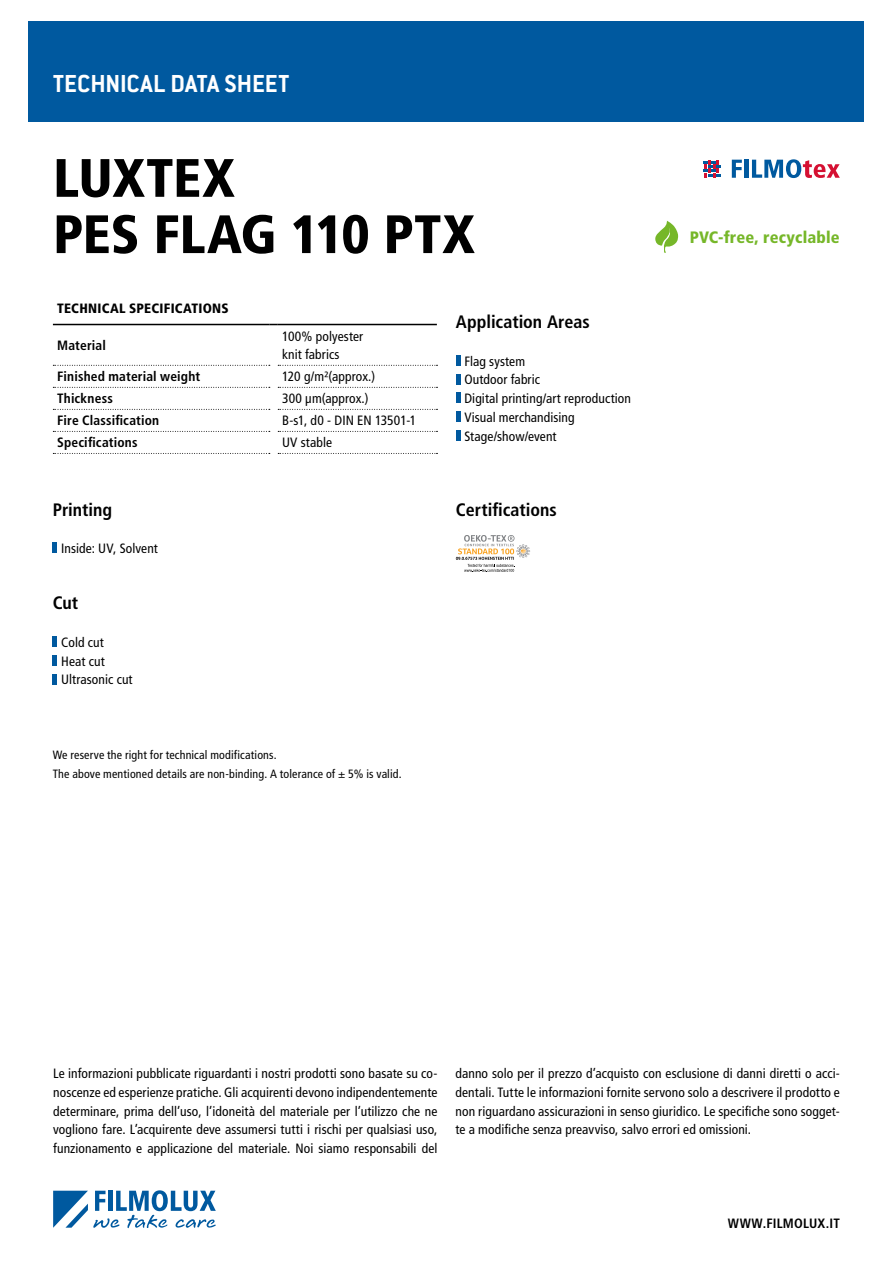
<style>
.page{position:relative;width:893px;height:1263px;background:#fff}
.page>*{position:absolute;margin:0;border:0;box-sizing:border-box;transform-origin:0 0}
.t1{font:900 condensed 54px/56.2px "Frutiger LT Std";letter-spacing:-.005em;color:#000}
.t2{font:700 27px "Conduit ITC Std";color:#fff}
.t3{font:700 condensed 18px "Frutiger LT Std";color:#000}
.t4{font:900 condensed 16.5px "Frutiger LT Std";letter-spacing:.01em;color:#76b729}
.t5{font:condensed 13.5px/18.8px "Frutiger LT Std";letter-spacing:.01em;color:#000}
.t6{font:700 condensed 13.5px "Frutiger LT Std";letter-spacing:.01em;color:#000}
.t7{font:900 condensed 13.5px "Frutiger LT Std";letter-spacing:.02em;color:#000}
.t8{font:condensed 12px/18.8px "Frutiger LT Std";letter-spacing:.01em;color:#000}
</style>
<div class="page">
<div style="left:29px;top:21px;width:835px;height:101px;background:#00599f"></div>
<hr style="left:53px;top:636px;width:4px;height:11px;background:#00599f">
<hr style="left:53px;top:655px;width:4px;height:11px;background:#00599f">
<hr style="left:53px;top:674px;width:4px;height:10px;background:#00599f">
<svg style="left:53px;top:1190px;width:163px;height:38px"></svg>
<svg style="left:53px;top:365px;width:217px;height:1px"></svg>
<svg style="left:278px;top:365px;width:159px;height:1px"></svg>
<svg style="left:53px;top:387px;width:217px;height:1px"></svg>
<svg style="left:278px;top:387px;width:159px;height:1px"></svg>
<svg style="left:53px;top:409px;width:217px;height:1px"></svg>
<svg style="left:278px;top:409px;width:159px;height:1px"></svg>
<svg style="left:53px;top:431px;width:217px;height:1px"></svg>
<svg style="left:278px;top:431px;width:159px;height:1px"></svg>
<svg style="left:53px;top:453px;width:217px;height:1px"></svg>
<svg style="left:278px;top:453px;width:159px;height:1px"></svg>
<hr style="left:53px;top:324px;width:216px;height:1px;background:#000">
<hr style="left:278px;top:324px;width:159px;height:1px;background:#000">
<svg style="left:732px;top:160px;width:10px;height:18px"></svg>
<hr style="left:744px;top:160px;width:4px;height:18px;background:#00599f">
<svg style="left:752px;top:159px;width:88px;height:19px"></svg>
<svg style="left:703px;top:160px;width:18px;height:17px"></svg>
<hr style="left:53px;top:542px;width:4px;height:11px;background:#00599f">
<svg style="left:456px;top:535px;width:74px;height:37px"></svg>
<svg style="left:655px;top:221px;width:23px;height:32px"></svg>
<hr style="left:456px;top:355px;width:4px;height:11px;background:#00599f">
<hr style="left:456px;top:374px;width:4px;height:10px;background:#00599f">
<hr style="left:456px;top:392px;width:4px;height:11px;background:#00599f">
<hr style="left:456px;top:411px;width:4px;height:11px;background:#00599f">
<hr style="left:456px;top:430px;width:4px;height:11px;background:#00599f">
<h2 class="t2" style="left:53px;top:68px;width:238px">TECHNICAL DATA SHEET</h2>
<h1 class="t1" style="left:53px;top:150px;width:423px">LUXTEX<br>PES FLAG 110 PTX</h1>
<p class="t7" style="left:57px;top:300px;width:173px">TECHNICAL SPECIFICATIONS</p>
<p class="t6" style="left:57px;top:337px;width:50px">Material</p>
<p class="t5" style="left:282px;top:327px;width:83px">100% polyester knit fabrics</p>
<p class="t6" style="left:57px;top:369px;width:145px">Finished material weight</p>
<p class="t5" style="left:282px;top:367px;width:95px">120 g/m2(approx.)</p>
<p class="t6" style="left:57px;top:391px;width:57px">Thickness</p>
<p class="t5" style="left:282px;top:389px;width:88px">300 μm(approx.)</p>
<p class="t6" style="left:57px;top:413px;width:104px">Fire Classification</p>
<p class="t5" style="left:282px;top:411px;width:136px">B-s1, d0 - DIN EN 13501-1</p>
<p class="t6" style="left:57px;top:435px;width:82px">Specifications</p>
<p class="t5" style="left:282px;top:433px;width:52px">UV stable</p>
<h3 class="t3" style="left:53px;top:499px;width:61px">Printing</h3>
<p class="t5" style="left:61px;top:539px;width:98px">Inside: UV, Solvent</p>
<h3 class="t3" style="left:53px;top:592px;width:27px">Cut</h3>
<p class="t5" style="left:61px;top:633px;width:73px">Cold cut<br>Heat cut<br>Ultrasonic cut</p>
<p class="t8" style="left:53px;top:746px;width:350px">We reserve the right for technical modifications.<br>The above mentioned details are non-binding. A tolerance of ± 5% is valid.</p>
<h3 class="t3" style="left:456px;top:311px;width:135px">Application Areas</h3>
<p class="t5" style="left:464px;top:352px;width:168px">Flag system<br>Outdoor fabric<br>Digital printing/art reproduction<br>Visual merchandising<br>Stage/show/event</p>
<h3 class="t3" style="left:456px;top:499px;width:102px">Certifications</h3>
<p class="t4" style="left:690px;top:227px;width:151px">PVC-free, recyclable</p>
<p class="t5" style="left:53px;top:1064px;width:386px;text-align:justify">Le informazioni pubblicate riguardanti i nostri prodotti sono basate su co&shy;noscenze ed esperienze pratiche. Gli acquirenti devono indipendentemente determinare, prima dell’uso, l’idoneità del materiale per l’utilizzo che ne vogliono fare. L’acquirente deve assumersi tutti i rischi per qualsiasi uso, funzionamento e applicazione del materiale. Noi siamo responsabili del</p>
<p class="t5" style="left:455px;top:1064px;width:386px;text-align:justify">danno solo per il prezzo d’acquisto con esclusione di danni diretti o acci&shy;dentali. Tutte le informazioni fornite servono solo a descrivere il prodotto e non riguardano assicurazioni in senso giuridico. Le specifiche sono sogget&shy;te a modifiche senza preavviso, salvo errori ed omissioni.</p>
<p class="t6" style="left:728px;top:1215px;width:113px">WWW.FILMOLUX.IT</p>
</div>
